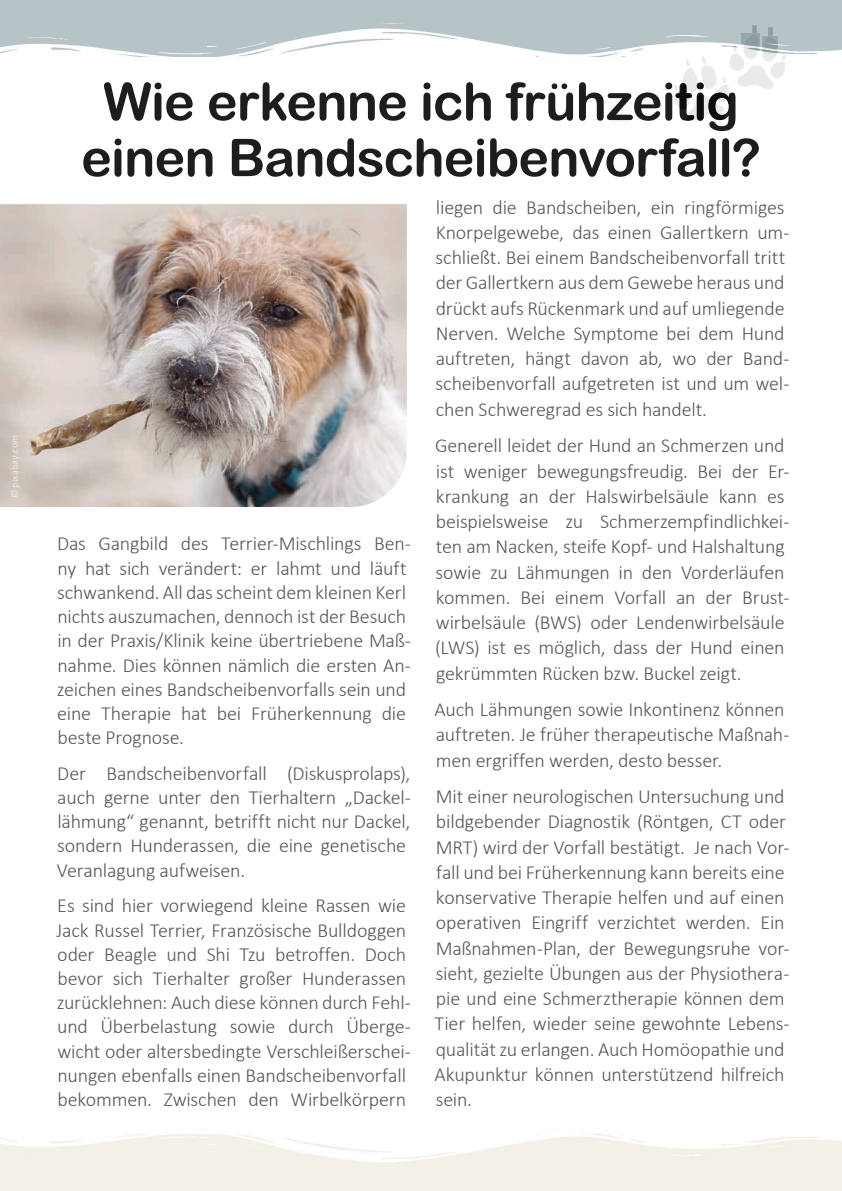
<style>
.page{position:relative;width:842px;height:1191px;background:#fff}
.page>*{position:absolute;margin:0;border:0;box-sizing:border-box;transform-origin:0 0}
.t1{font:52px/56px "Arial Rounded MT Bold";letter-spacing:-.02em;color:#1d1d1b;text-align:center}
.t2{font:300 20px/25.2px "Calibri";letter-spacing:-.01em;color:#575756}
.t3{font:10px "Calibri";letter-spacing:.02em;color:#fff}
</style>
<div class="page">
<div style="left:0;top:0;width:842px;height:57px;background:#b6c4c8"></div>
<img style="left:0;top:23px;width:842px;height:34px">
<div style="left:0;top:1134px;width:842px;height:57px;background:#f3f0e7"></div>
<img style="left:0;top:1134px;width:842px;height:28px">
<svg style="left:673px;top:26px;width:113px;height:95px"></svg>
<img style="left:0;top:204px;width:407px;height:303px">
<p class="t3" style="left:8px;top:498px;width:65px;rotate:-90deg">© pixabay.com</p>
<h1 class="t1" style="left:81px;top:73px;width:681px">Wie erkenne ich frühzeitig einen Bandscheibenvorfall?</h1>
<p class="t2" style="left:57px;top:531px;width:356px;line-height:24.2px">Das Gangbild des Terrier-Mischlings Ben&shy;ny hat sich verändert: er lahmt und läuft schwankend. All das scheint dem kleinen Kerl nichts auszumachen, dennoch ist der Besuch in der Praxis/Klinik keine übertriebene Maß&shy;nahme. Dies können nämlich die ersten An&shy;zeichen eines Bandscheibenvorfalls sein und eine Therapie hat bei Früherkennung die beste Prognose.</p>
<p class="t2" style="left:57px;top:761px;width:356px;line-height:24.2px">Der Bandscheibenvorfall (Diskusprolaps), auch gerne unter den Tierhaltern „Dackel&shy;lähmung“ genannt, betrifft nicht nur Dackel, sondern Hunderassen, die eine genetische Veranlagung aufweisen.</p>
<p class="t2" style="left:56px;top:893px;width:356px;line-height:24.2px">Es sind hier vorwiegend kleine Rassen wie Jack Russel Terrier, Französische Bulldoggen oder Beagle und Shi Tzu betroffen. Doch bevor sich Tierhalter großer Hunderassen zurücklehnen: Auch diese können durch Fehl&shy;und Überbelastung sowie durch Überge&shy;wicht oder altersbedingte Verschleißerschei&shy;nungen ebenfalls einen Bandscheibenvorfall bekommen. Zwischen den Wirbelkörpern</p>
<p class="t2" style="left:436px;top:194px;width:355px">liegen die Bandscheiben, ein ringförmiges Knorpelgewebe, das einen Gallertkern um&shy;schließt. Bei einem Bandscheibenvorfall tritt der Gallertkern aus dem Gewebe heraus und drückt aufs Rückenmark und auf umliegende Nerven. Welche Symptome bei dem Hund auftreten, hängt davon ab, wo der Band&shy;scheibenvorfall aufgetreten ist und um wel&shy;chen Schweregrad es sich handelt.</p>
<p class="t2" style="left:435px;top:433px;width:356px">Generell leidet der Hund an Schmerzen und ist weniger bewegungsfreudig. Bei der Er&shy;krankung an der Halswirbelsäule kann es beispielsweise zu Schmerzempfindlichkei&shy;ten am Nacken, steife Kopf- und Halshaltung sowie zu Lähmungen in den Vorderläufen kommen. Bei einem Vorfall an der Brust&shy;wirbelsäule (BWS) oder Lendenwirbelsäule (LWS) ist es möglich, dass der Hund einen gekrümmten Rücken bzw. Buckel zeigt.</p>
<p class="t2" style="left:435px;top:696px;width:356px">Auch Lähmungen sowie Inkontinenz können auftreten. Je früher therapeutische Maßnah&shy;men ergriffen werden, desto besser.</p>
<p class="t2" style="left:434px;top:783px;width:356px">Mit einer neurologischen Untersuchung und bildgebender Diagnostik (Röntgen, CT oder MRT) wird der Vorfall bestätigt. Je nach Vor&shy;fall und bei Früherkennung kann bereits eine konservative Therapie helfen und auf einen operativen Eingriff verzichtet werden. Ein Maßnahmen-Plan, der Bewegungsruhe vor&shy;sieht, gezielte Übungen aus der Physiothera&shy;pie und eine Schmerztherapie können dem Tier helfen, wieder seine gewohnte Lebens&shy;qualität zu erlangen. Auch Homöopathie und Akupunktur können unterstützend hilfreich sein.</p>
</div>
